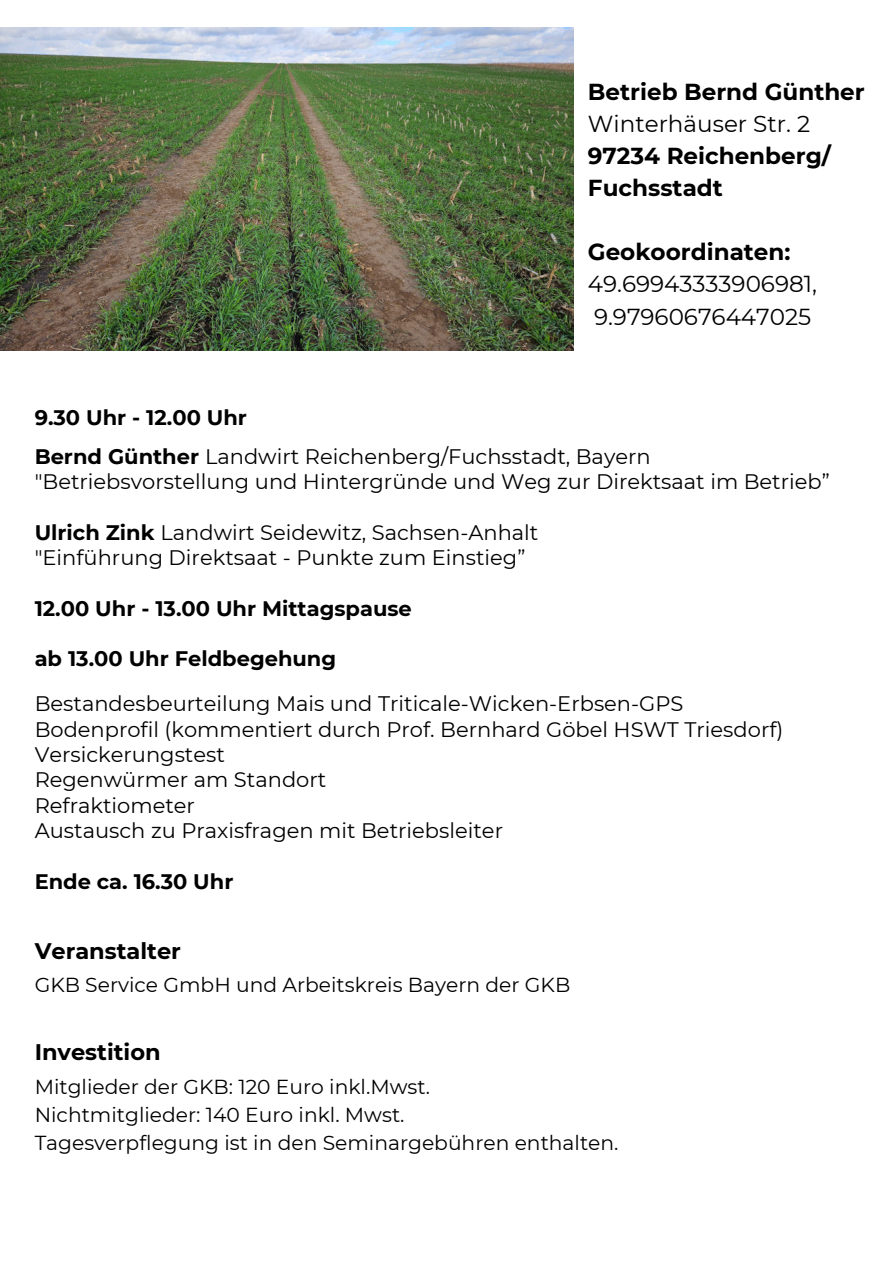
<style>
.page{position:relative;width:893px;height:1263px;background:#fff}
.page>*{position:absolute;margin:0;border:0;box-sizing:border-box;transform-origin:0 0}
.t1{font:700 23.1px/32px "Montserrat";color:#000}
.t2{font:23.1px/32.1px "Montserrat";color:#000}
.t3{font:700 22.5px "Montserrat";color:#000}
.t4{font:21px/25.3px "Montserrat";color:#000}
.t5{font:700 21px "Montserrat";color:#000}
.t6{font:20.25px/28.1px "Montserrat";color:#000}
.s1{font-weight:700}
</style>
<div class="page">
<img style="left:0;top:27px;width:574px;height:323px">
<p class="t1" style="left:588px;top:75px;width:278px">Betrieb Bernd Günther</p>
<p class="t2" style="left:588px;top:107px;width:224px">Winterhäuser Str. 2</p>
<p class="t1" style="left:588px;top:139px;width:244px">97234 Reichenberg/<br>Fuchsstadt</p>
<p class="t1" style="left:588px;top:235px;width:204px">Geokoordinaten:</p>
<p class="t2" style="left:588px;top:267px;width:231px">49.69943333906981,<br>9.97960676447025</p>
<p class="t4" style="left:35px;top:397px;width:617px;line-height:38.8px"><span class="s1">9.30 Uhr - 12.00 Uhr<br>Bernd Günther</span> Landwirt Reichenberg/Fuchsstadt, Bayern</p>
<p class="t4" style="left:35px;top:468px;width:796px">"Betriebsvorstellung und Hintergründe und Weg zur Direktsaat im Betrieb”</p>
<p class="t4" style="left:35px;top:519px;width:505px"><span class="s1">Ulrich Zink</span> Landwirt Seidewitz, Sachsen-Anhalt "Einführung Direktsaat - Punkte zum Einstieg”</p>
<p class="t5" style="left:35px;top:593px;width:379px">12.00 Uhr - 13.00 Uhr Mittagspause</p>
<p class="t5" style="left:35px;top:644px;width:303px">ab 13.00 Uhr Feldbegehung</p>
<p class="t4" style="left:35px;top:690px;width:750px">Bestandesbeurteilung Mais und Triticale-Wicken-Erbsen-GPS Bodenprofil (kommentiert durch Prof. Bernhard Göbel HSWT Triesdorf)<br>Versickerungstest<br>Regenwürmer am Standort<br>Refraktiometer<br>Austausch zu Praxisfragen mit Betriebsleiter</p>
<p class="t5" style="left:35px;top:866px;width:200px">Ende ca. 16.30 Uhr</p>
<p class="t3" style="left:35px;top:935px;width:148px">Veranstalter</p>
<p class="t6" style="left:35px;top:970px;width:537px">GKB Service GmbH und Arbeitskreis Bayern der GKB</p>
<p class="t3" style="left:35px;top:1036px;width:127px">Investition</p>
<p class="t6" style="left:35px;top:1071px;width:585px">Mitglieder der GKB: 120 Euro inkl.Mwst.<br>Nichtmitglieder: 140 Euro inkl. Mwst.<br>Tagesverpflegung ist in den Seminargebühren enthalten.</p>
</div>
